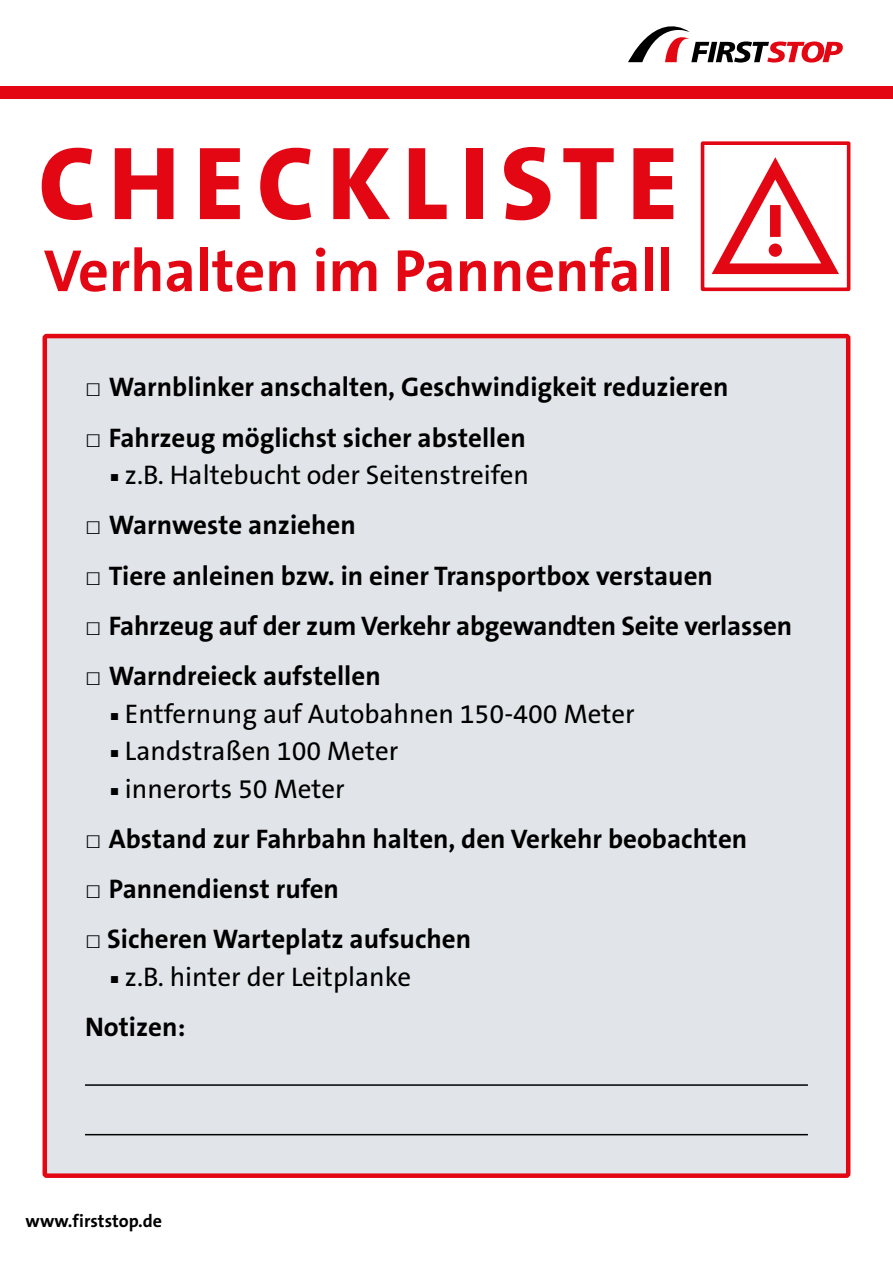
<style>
.page{position:relative;width:893px;height:1263px;background:#fff}
.page>*{position:absolute;margin:0;border:0;box-sizing:border-box;transform-origin:0 0}
.t1{font:800 105px "The Sans B W8";letter-spacing:.115em;color:#e30613}
.t2{font:700 60px "The Sans B W7";color:#e30613}
.t3{font:700 27px "The Sans B W7";color:#000}
.t4{font:27px "The Sans B W5 Plain";color:#000}
.t5{font:700 18px "The Sans B W7";color:#000}
.s1{font-family:"Arial";font-weight:400}
.s2{font-family:"Arial";font-weight:900;font-size:15px}
</style>
<div class="page">
<div style="left:45px;top:336px;width:803px;height:840px;background:#e1e5e9;border-radius:2px"></div>
<div style="left:43px;top:334px;width:807px;height:844px;border:4px solid #e30613;border-radius:2px"></div>
<div style="left:701px;top:141px;width:149px;height:150px;border:4px solid #e30613"></div>
<svg style="left:712px;top:157px;width:127px;height:117px"></svg>
<hr style="left:85px;top:1084px;width:723px;height:2px;background:#000">
<hr style="left:85px;top:1134px;width:723px;height:1px;background:#000">
<div style="left:0;top:86px;width:893px;height:13px;background:#e30613"></div>
<svg style="left:628px;top:26px;width:215px;height:37px"></svg>
<h1 class="t1" style="left:38px;top:116px;width:641px">CHECKLISTE</h1>
<h2 class="t2" style="left:44px;top:232px;width:630px">Verhalten im Pannenfall</h2>
<p class="t3" style="left:85px;top:370px;width:645px"><span class="s1">□</span> Warnblinker anschalten, Geschwindigkeit reduzieren</p>
<p class="t3" style="left:85px;top:420px;width:442px"><span class="s1">□</span> Fahrzeug möglichst sicher abstellen</p>
<p class="t4" style="left:110px;top:458px;width:421px"><span class="s2">■</span> z.B. Haltebucht oder Seitenstreifen</p>
<p class="t3" style="left:85px;top:508px;width:272px"><span class="s1">□</span> Warnweste anziehen</p>
<p class="t3" style="left:85px;top:558px;width:629px"><span class="s1">□</span> Tiere anleinen bzw. in einer Transportbox verstauen</p>
<p class="t3" style="left:85px;top:608px;width:708px"><span class="s1">□</span> Fahrzeug auf der zum Verkehr abgewandten Seite verlassen</p>
<p class="t3" style="left:85px;top:659px;width:297px"><span class="s1">□</span> Warndreieck aufstellen</p>
<p class="t4" style="left:110px;top:696px;width:526px"><span class="s2">■</span> Entfernung auf Autobahnen 150-400 Meter</p>
<p class="t4" style="left:110px;top:734px;width:290px"><span class="s2">■</span> Landstraßen 100 Meter</p>
<p class="t4" style="left:110px;top:771px;width:236px"><span class="s2">■</span> innerorts 50 Meter</p>
<p class="t3" style="left:85px;top:821px;width:664px"><span class="s1">□</span> Abstand zur Fahrbahn halten, den Verkehr beobachten</p>
<p class="t3" style="left:85px;top:872px;width:256px"><span class="s1">□</span> Pannendienst rufen</p>
<p class="t3" style="left:85px;top:922px;width:388px"><span class="s1">□</span> Sicheren Warteplatz aufsuchen</p>
<p class="t4" style="left:110px;top:959px;width:303px"><span class="s2">■</span> z.B. hinter der Leitplanke</p>
<p class="t3" style="left:85px;top:1010px;width:102px">Notizen:</p>
<p class="t5" style="left:26px;top:1209px;width:138px">www.firststop.de</p>
</div>
